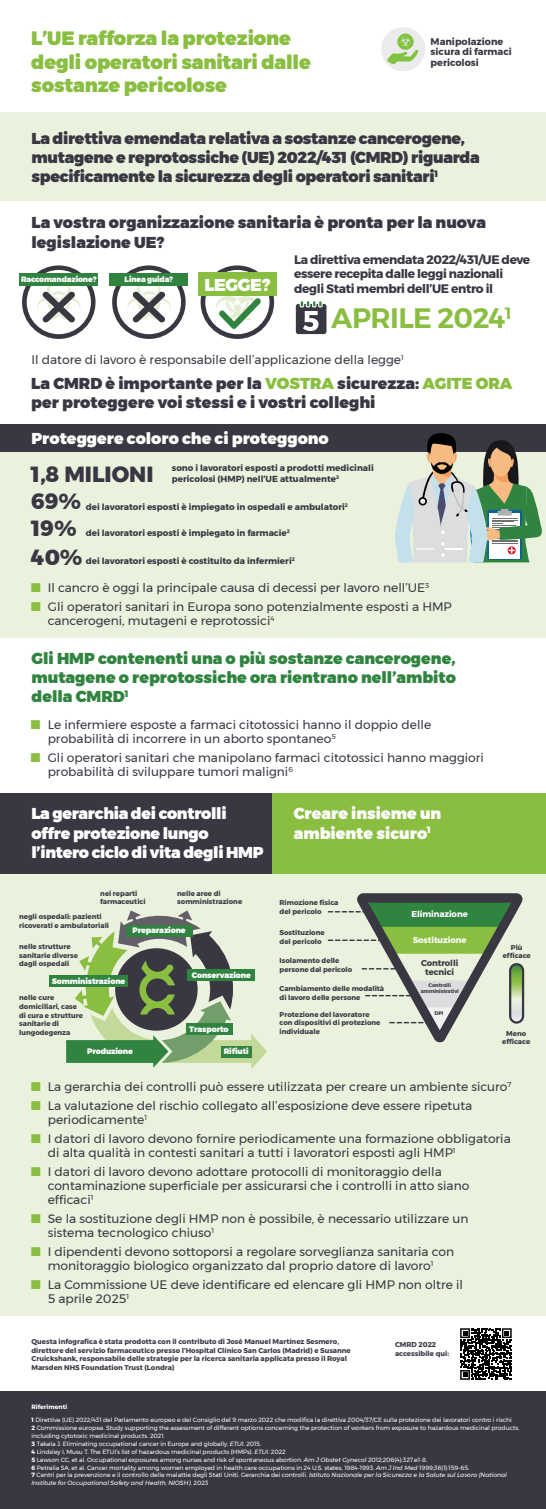
<style>
.page{position:relative;width:546px;height:1509px;background:#fff}
.page>*{position:absolute;margin:0;border:0;box-sizing:border-box;transform-origin:0 0}
.t1{font:600 28px "Montserrat";letter-spacing:-.02em;color:#89be40}
.t2{font:800 21.88px/27.5px "Montserrat";color:#383742}
.t3{font:900 19.25px/23.1px "Montserrat";letter-spacing:-.01em;color:#89be40}
.t4{font:900 17.15px "Montserrat";letter-spacing:-.02em;color:#fff}
.t5{font:900 15.75px/19.2px "Montserrat";color:#383742}
.t6{font:900 15.75px/19.2px "Montserrat";letter-spacing:-.02em;color:#383742}
.t7{font:900 15.75px/19.2px "Montserrat";color:#308440;text-align:justify}
.t8{font:900 15.75px/19.2px "Montserrat";letter-spacing:-.02em;color:#fff}
.t9{font:900 15.75px/19.2px "Montserrat";color:#fff}
.t10{font:12.25px/14px "Montserrat";color:#383742}
.t11{font:700 12.25px/14.9px "Montserrat";letter-spacing:-.03em;color:#383742}
.t12{font:700 9.62px/10.5px "Montserrat";color:#383742}
.t13{font:700 8.75px/10.5px "Montserrat";color:#383742}
.t14{font:700 8.49px "Montserrat";letter-spacing:-.01em;color:#fff}
.t15{font:700 8.49px/9.6px "Montserrat";letter-spacing:-.01em;color:#383742;text-align:center}
.t16{font:900 7.88px "Montserrat";letter-spacing:-.02em;color:#fff}
.t17{font:900 7.7px "Montserrat";letter-spacing:-.02em;color:#fff}
.t18{font:700 7px/8.8px "Montserrat";color:#383742}
.t19{font:6.12px/7.9px "Montserrat";letter-spacing:-.01em;color:#fff}
.t20{font:700 5.16px/6.2px "Montserrat";letter-spacing:-.02em;color:#383742;text-align:center}
.s1{color:#89be40}
.s2{font-weight:700}
.s3{font-style:italic}
</style>
<div class="page">
<div style="left:0;top:861px;width:546px;height:454px;background:#eaf1dd"></div>
<div style="left:0;top:112px;width:546px;height:88px;background:#eaf1dd"></div>
<div style="left:0;top:1391px;width:546px;height:117px;background:#383742"></div>
<div style="left:0;top:424px;width:546px;height:30px;background:#383742"></div>
<div style="left:19px;top:273px;width:79px;height:12px;background:#308440"></div>
<div style="left:198px;top:273px;width:79px;height:23px;background:#89be40"></div>
<div style="left:109px;top:273px;width:79px;height:12px;background:#308440"></div>
<svg style="left:460px;top:1328px;width:52px;height:52px"></svg>
<svg style="left:460px;top:1328px;width:51px;height:51px"></svg>
<svg style="left:328px;top:893px;width:196px;height:150px"></svg>
<svg style="left:296px;top:301px;width:30px;height:33px"></svg>
<div style="left:0;top:452px;width:546px;height:186px;background:#eaf1dd"></div>
<svg style="left:395px;top:433px;width:147px;height:129px"></svg>
<div style="left:49px;top:975px;width:79px;height:11px;background:#308440"></div>
<svg style="left:66px;top:910px;width:201px;height:159px"></svg>
<div style="left:0;top:793px;width:273px;height:80px;background:#383742"></div>
<div style="left:273px;top:793px;width:273px;height:80px;background:#89be40"></div>
<svg style="left:200px;top:265px;width:74px;height:74px"></svg>
<svg style="left:112px;top:265px;width:74px;height:74px"></svg>
<svg style="left:22px;top:265px;width:73px;height:74px"></svg>
<div style="left:381px;top:27px;width:44px;height:44px;background:#ebebec;border-radius:50%"></div>
<svg style="left:397px;top:33px;width:16px;height:17px"></svg>
<svg style="left:387px;top:37px;width:31px;height:27px"></svg>
<h3 class="t3" style="left:31px;top:27px;width:281px">L’UE rafforza la protezione degli operatori sanitari dalle sostanze pericolose</h3>
<p class="t12" style="left:430px;top:36px;width:83px">Manipolazione sicura di farmaci pericolosi</p>
<p class="t6" style="left:32px;top:129px;width:450px">La direttiva emendata relativa a sostanze cancerogene, mutagene e reprotossiche (UE) 2022/431 (CMRD) riguarda specificamente la sicurezza degli operatori sanitari<sup>1</sup></p>
<p class="t5" style="left:32px;top:213px;width:456px">La vostra organizzazione sanitaria è pronta per la nuova legislazione UE?</p>
<p class="t17" style="left:21px;top:273px;width:77px">Raccomandazione?</p>
<h3 class="t4" style="left:204px;top:271px;width:67px">LEGGE?</h3>
<p class="t17" style="left:125px;top:273px;width:50px">Linea guida?</p>
<p class="t11" style="left:294px;top:252px;width:238px">La direttiva emendata 2022/431/UE deve essere recepita dalle leggi nazionali degli Stati membri dell’UE entro il</p>
<h1 class="t1" style="left:331px;top:296px;width:182px">APRILE 2024<sup>1</sup></h1>
<p class="t10" style="left:32px;top:352px;width:373px">Il datore di lavoro è responsabile dell’applicazione della legge<sup>1</sup></p>
<p class="t5" style="left:31px;top:374px;width:482px">La CMRD è importante per la <span class="s1">VOSTRA</span> sicurezza: <span class="s1">AGITE ORA </span>per proteggere voi stessi e i vostri colleghi</p>
<p class="t9" style="left:32px;top:429px;width:299px">Proteggere coloro che ci proteggono</p>
<h2 class="t2" style="left:31px;top:461px;width:124px">1,8 MILIONI<br>69%<br>19%<br>40%</h2>
<p class="t13" style="left:172px;top:463px;width:203px">sono i lavoratori esposti a prodotti medicinali pericolosi (HMP) nell’UE attualmente<sup>2</sup></p>
<p class="t13" style="left:86px;top:501px;width:264px">dei lavoratori esposti è impiegato in ospedali e ambulatori<sup>2</sup></p>
<p class="t13" style="left:86px;top:528px;width:206px">dei lavoratori esposti è impiegato in farmacie<sup>2</sup></p>
<p class="t13" style="left:86px;top:556px;width:210px">dei lavoratori esposti è costituito da infermieri<sup>2</sup></p>
<p class="t10" style="left:48px;top:578px;width:405px;line-height:19px">Il cancro è oggi la principale causa di decessi per lavoro nell’UE<sup>3<br></sup>Gli operatori sanitari in Europa sono potenzialmente esposti a HMP</p>
<p class="t10" style="left:48px;top:613px;width:228px">cancerogeni, mutageni e reprotossici<sup>4</sup></p>
<p class="t7" style="left:32px;top:648px;width:426px">Gli HMP contenenti una o più sostanze cancerogene, mutagene o reprotossiche ora rientrano nell’ambito della CMRD<sup>1</sup></p>
<p class="t10" style="left:48px;top:717px;width:385px">Le infermiere esposte a farmaci citotossici hanno il doppio delle probabilità di incorrere in un aborto spontaneo<sup>5</sup></p>
<p class="t10" style="left:48px;top:750px;width:437px">Gli operatori sanitari che manipolano farmaci citotossici hanno maggiori probabilità di sviluppare tumori maligni<sup>6</sup></p>
<p class="t8" style="left:31px;top:804px;width:233px">La gerarchia dei controlli offre protezione lungo l’intero ciclo di vita degli HMP</p>
<p class="t9" style="left:294px;top:804px;width:149px">Creare insieme un ambiente sicuro<sup>1</sup></p>
<p class="t18" style="left:100px;top:888px;width:47px">nei reparti farmaceutici</p>
<p class="t18" style="left:177px;top:888px;width:66px">nelle aree di somministrazione</p>
<p class="t18" style="left:19px;top:912px;width:91px">negli ospedali: pazienti ricoverati e ambulatoriali</p>
<p class="t18" style="left:19px;top:942px;width:60px">nelle strutture sanitarie diverse dagli ospedali</p>
<p class="t18" style="left:19px;top:993px;width:65px">nelle cure domiciliari, case di cura e strutture sanitarie di lungodegenza</p>
<p class="t16" style="left:87px;top:1044px;width:47px">Produzione</p>
<p class="t16" style="left:133px;top:924px;width:55px">Preparazione</p>
<p class="t16" style="left:192px;top:968px;width:60px">Conservazione</p>
<p class="t16" style="left:52px;top:974px;width:75px">Somministrazione</p>
<p class="t16" style="left:189px;top:1022px;width:41px">Trasporto</p>
<p class="t16" style="left:224px;top:1044px;width:27px">Rifiuti</p>
<p class="t18" style="left:279px;top:898px;width:60px">Rimozione fisica del pericolo</p>
<p class="t18" style="left:279px;top:927px;width:47px">Sostituzione del pericolo</p>
<p class="t18" style="left:279px;top:956px;width:74px">Isolamento delle persone dal pericolo</p>
<p class="t18" style="left:279px;top:984px;width:106px">Cambiamento delle modalità di lavoro delle persone</p>
<p class="t18" style="left:279px;top:1009px;width:102px">Protezione del lavoratore con dispositivi di protezione individuale</p>
<p class="t14" style="left:411px;top:907px;width:58px">Eliminazione</p>
<p class="t14" style="left:412px;top:933px;width:55px">Sostituzione</p>
<p class="t15" style="left:421px;top:957px;width:39px">Controlli tecnici</p>
<p class="t20" style="left:421px;top:982px;width:40px">Controlli amministrativi</p>
<p class="t20" style="left:434px;top:1010px;width:11px">DPI</p>
<p class="t18" style="left:502px;top:942px;width:30px;text-align:center">Più efficace</p>
<p class="t18" style="left:502px;top:1028px;width:30px;text-align:center">Meno efficace</p>
<p class="t10" style="left:48px;top:1076px;width:465px;line-height:19px">La gerarchia dei controlli può essere utilizzata per creare un ambiente sicuro<sup>7<br></sup>La valutazione del rischio collegato all’esposizione deve essere ripetuta</p>
<p class="t10" style="left:48px;top:1109px;width:464px;line-height:19px">periodicamente<sup>1<br></sup>I datori di lavoro devono fornire periodicamente una formazione obbligatoria</p>
<p class="t10" style="left:48px;top:1142px;width:409px;line-height:19px">di alta qualità in contesti sanitari a tutti i lavoratori esposti agli HMP<sup>1<br></sup>I datori di lavoro devono adottare protocolli di monitoraggio della</p>
<p class="t10" style="left:48px;top:1178px;width:423px">contaminazione superficiale per assicurarsi che i controlli in atto siano efficaci<sup>1</sup></p>
<p class="t10" style="left:48px;top:1211px;width:422px">Se la sostituzione degli HMP non è possibile, è necessario utilizzare un sistema tecnologico chiuso<sup>1</sup></p>
<p class="t10" style="left:48px;top:1244px;width:408px">I dipendenti devono sottoporsi a regolare sorveglianza sanitaria con monitoraggio biologico organizzato dal proprio datore di lavoro<sup>1</sup></p>
<p class="t10" style="left:48px;top:1277px;width:417px">La Commissione UE deve identificare ed elencare gli HMP non oltre il<br>5 aprile 2025<sup>1</sup></p>
<p class="t18" style="left:32px;top:1336px;width:321px">Questa infografica è stata prodotta con il contributo di José Manuel Martínez Sesmero, direttore del servizio farmaceutico presso l’Hospital Clínico San Carlos (Madrid) e Susanne Cruickshank, responsabile delle strategie per la ricerca sanitaria applicata presso il Royal Marsden NHS Foundation Trust (Londra)</p>
<p class="t18" style="left:395px;top:1339px;width:55px">CMRD 2022 accessibile qui:</p>
<p class="t19" style="left:32px;top:1400px;width:482px;line-height:12.9px"><span class="s2">Riferimenti<br>1</span> Direttiva (UE) 2022/431 del Parlamento europeo e del Consiglio del 9 marzo 2022 che modifica la direttiva 2004/37/CE sulla protezione dei lavoratori contro i rischi</p>
<p class="t19" style="left:32px;top:1423px;width:489px"><span class="s2">2</span> Commissione europea. Study supporting the assessment of different options concerning the protection of workers from exposure to hazardous medicinal products, including cytotoxic medicinal products. 2021.<br><span class="s2">3</span> Takala J. Eliminating occupational cancer in Europe and globally. <span class="s3">ETUI</span>. 2015.<br><span class="s2">4</span> Lindsley I, Musu T. The ETUI’s list of hazardous medicinal products (HMPs). <span class="s3">ETUI</span>. 2022<br><span class="s2">5</span> Lawson CC, et al. Occupational exposures among nurses and risk of spontaneous abortion. <span class="s3">Am J Obstet Gynecol</span> 2012;206(4):327.e1-8.<br><span class="s2">6</span> Petralia SA, et al. Cancer mortality among women employed in health care occupations in 24 U.S. states, 1984-1993. <span class="s3">Am J Ind Med</span> 1999;36(1):159-65.<br><span class="s2">7</span> Centri per la prevenzione e il controllo delle malattie degli Stati Uniti. Gerarchia dei controlli. <span class="s3">Istituto Nazionale per la Sicurezza e la Salute sul Lavoro (National Institute for Occupational Safety and Health, NIOSH).</span> 2023</p>
</div>
